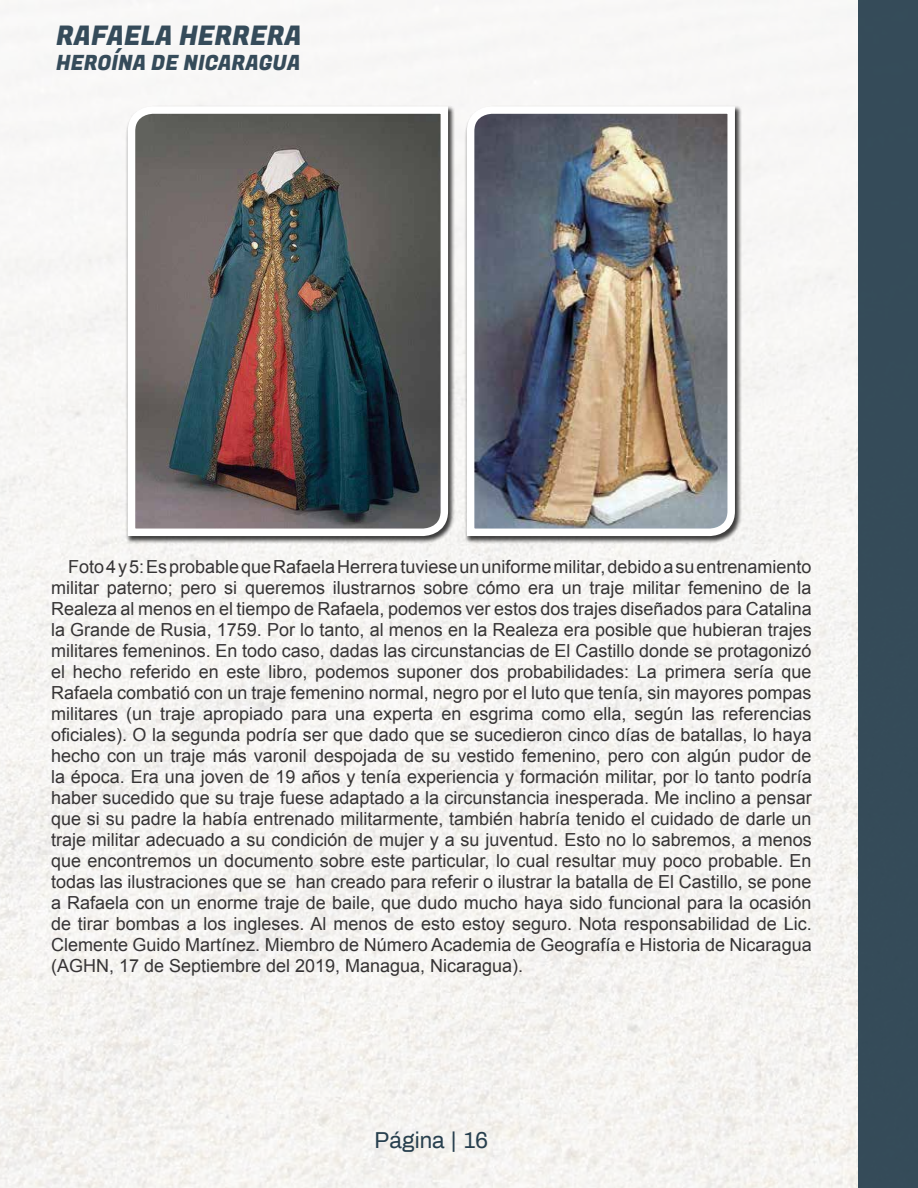
<style>
.page{position:relative;width:918px;height:1188px;background:#fff}
.page>*{position:absolute;margin:0;border:0;box-sizing:border-box;transform-origin:0 0}
.t1{font:27px "Fugaz One";color:#354b5a}
.t2{font:22.5px "Archivo";color:#273f4e}
.t3{font:21px "Fugaz One";color:#354b5a}
.t4{font:18px/21px "Arial";color:#363435;text-align:justify}
</style>
<div class="page">
<img style="left:0;top:0;width:858px;height:1188px">
<div style="left:858px;top:0;width:60px;height:1188px;background:#354b59"></div>
<img style="left:124px;top:103px;width:328px;height:437px">
<img style="left:463px;top:103px;width:276px;height:437px">
<h1 class="t1" style="left:56px;top:16px;width:247px">RAFAELA HERRERA</h1>
<p class="t3" style="left:56px;top:48px;width:246px">HEROÍNA DE NICARAGUA</p>
<p class="t4" style="left:51px;top:556px;width:762px;text-indent:17px">Foto 4 y 5: Es probable que Rafaela Herrera tuviese un uniforme militar, debido a su entrenamiento militar paterno; pero si queremos ilustrarnos sobre cómo era un traje militar femenino de la Realeza al menos en el tiempo de Rafaela, podemos ver estos dos trajes diseñados para Catalina la Grande de Rusia, 1759. Por lo tanto, al menos en la Realeza era posible que hubieran trajes militares femeninos. En todo caso, dadas las circunstancias de El Castillo donde se protagonizó el hecho referido en este libro, podemos suponer dos probabilidades: La primera sería que Rafaela combatió con un traje femenino normal, negro por el luto que tenía, sin mayores pompas militares (un traje apropiado para una experta en esgrima como ella, según las referencias oficiales). O la segunda podría ser que dado que se sucedieron cinco días de batallas, lo haya hecho con un traje más varonil despojada de su vestido femenino, pero con algún pudor de la época. Era una joven de 19 años y tenía experiencia y formación militar, por lo tanto podría haber sucedido que su traje fuese adaptado a la circunstancia inesperada. Me inclino a pensar que si su padre la había entrenado militarmente, también habría tenido el cuidado de darle un traje militar adecuado a su condición de mujer y a su juventud. Esto no lo sabremos, a menos que encontremos un documento sobre este particular, lo cual resultar muy poco probable. En todas las ilustraciones que se han creado para referir o ilustrar la batalla de El Castillo, se pone a Rafaela con un enorme traje de baile, que dudo mucho haya sido funcional para la ocasión de tirar bombas a los ingleses. Al menos de esto estoy seguro. Nota responsabilidad de Lic.<br>Clemente Guido Martínez. Miembro de Número Academia de Geografía e Historia de Nicaragua (AGHN, 17 de Septiembre del 2019, Managua, Nicaragua).</p>
<p class="t2" style="left:375px;top:1125px;width:115px">Página | 16</p>
</div>
